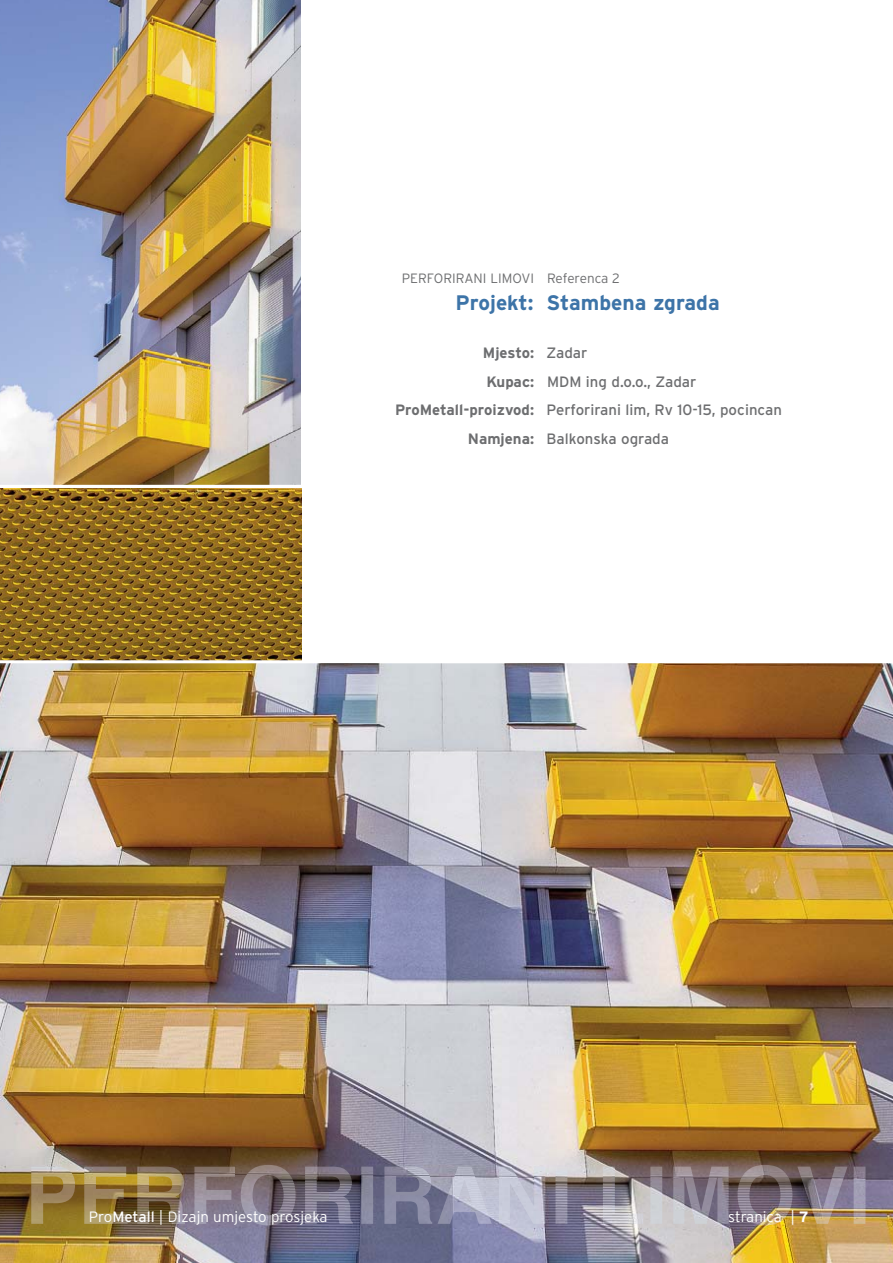
<style>
.page{position:relative;width:893px;height:1263px;background:#fff}
.page>*{position:absolute;margin:0;border:0;box-sizing:border-box;transform-origin:0 0}
.t1{font:700 21px "Interstate";color:#3d74a8}
.t2{font:15px "Interstate";color:#6d6e70}
.t3{font:300 15px "Interstate";color:#fff}
.t4{font:700 15px "Interstate";letter-spacing:-.01em;color:#6d6e70}
.t5{font:300 13.5px "Interstate";color:#6d6e70}
.s1{font-weight:400}
.s2{font-weight:700}
</style>
<div class="page">
<img style="left:0;top:663px;width:893px;height:600px">
<img style="left:0;top:488px;width:301px;height:172px">
<img style="left:0;top:0;width:301px;height:485px">
<img style="left:31px;top:1165px;width:834px;height:60px">
<p class="t5" style="left:402px;top:273px;width:220px">PERFORIRANI LIMOVI Referenca 2</p>
<p class="t1" style="left:455px;top:295px;width:266px">Projekt: Stambena zgrada</p>
<p class="t4" style="left:483px;top:347px;width:106px">Mjesto: <span class="s1">Zadar</span></p>
<p class="t2" style="left:486px;top:376px;width:212px"><span class="s2">Kupac:</span> MDM ing d.o.o., Zadar</p>
<p class="t2" style="left:395px;top:404px;width:388px"><span class="s2">ProMetall-proizvod:</span> Perforirani lim, Rv 10-15, pocincan</p>
<p class="t2" style="left:468px;top:433px;width:203px"><span class="s2">Namjena:</span> Balkonska ograda</p>
<p class="t3" style="left:89px;top:1211px;width:240px">Pro<span class="s1">Metall</span> | Dizajn umjesto prosjeka</p>
<p class="t3" style="left:728px;top:1211px;width:82px">stranica | <span class="s2">7</span></p>
</div>
